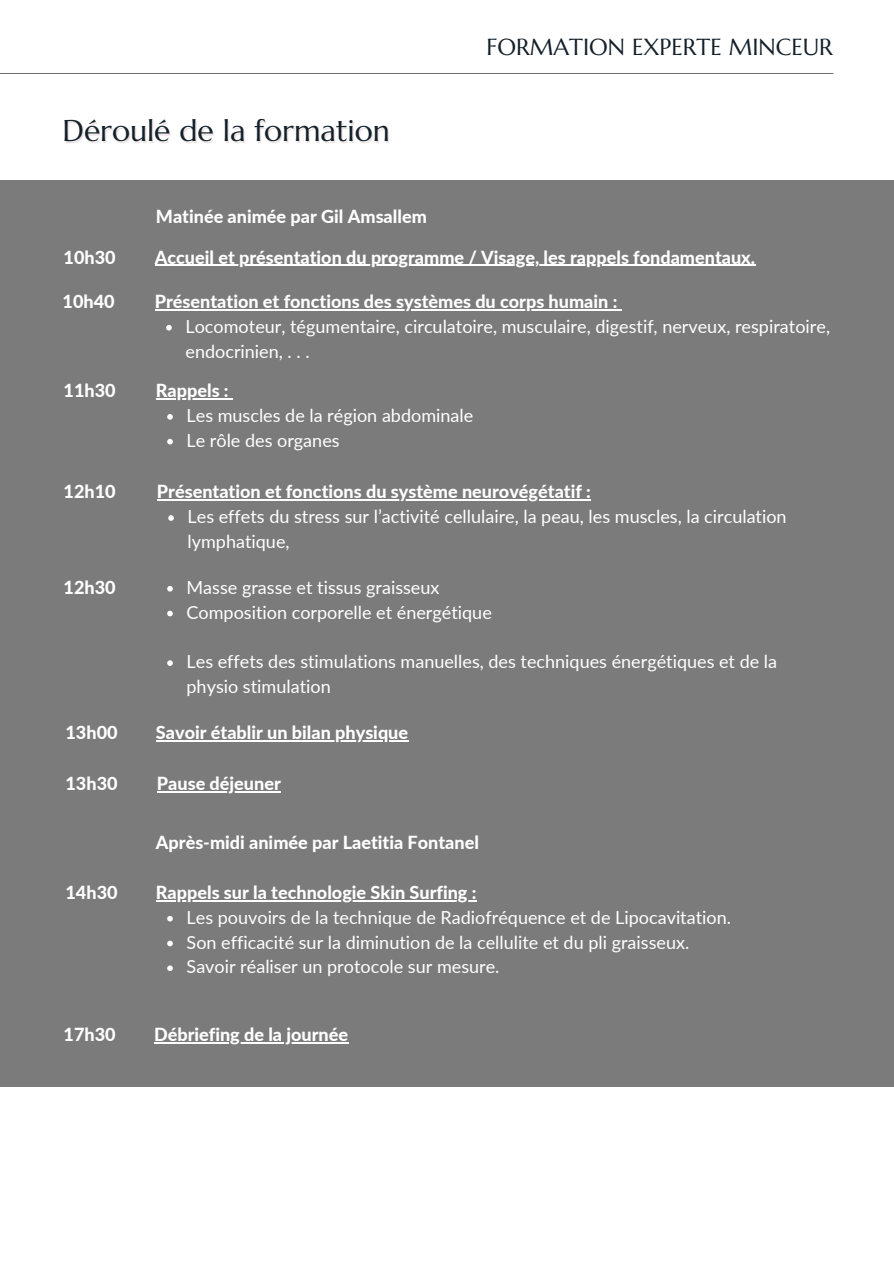
<style>
.page{position:relative;width:894px;height:1264px;background:#fff}
.page>*{position:absolute;margin:0;border:0;box-sizing:border-box;transform-origin:0 0}
.t1{font:30px "Marcellus";color:#14202a}
.t2{font:23.25px "Marcellus";color:#14202a}
.t3{font:18px/24.8px "Lato";color:#fff}
.t4{font:800 18px "Lato";color:#fff}
</style>
<div class="page">
<div style="left:0;top:180px;width:893px;height:906px;background:#7b7b7b"></div>
<hr style="left:155px;top:265px;width:600px;height:1px;background:#fff">
<svg style="left:166px;top:325px;width:6px;height:5px"></svg>
<hr style="left:155px;top:309px;width:462px;height:1px;background:#fff">
<svg style="left:168px;top:515px;width:6px;height:6px"></svg>
<hr style="left:157px;top:499px;width:433px;height:1px;background:#fff">
<svg style="left:167px;top:586px;width:6px;height:5px"></svg>
<svg style="left:167px;top:610px;width:6px;height:6px"></svg>
<svg style="left:167px;top:660px;width:6px;height:6px"></svg>
<hr style="left:156px;top:740px;width:252px;height:1px;background:#fff">
<svg style="left:167px;top:916px;width:6px;height:5px"></svg>
<svg style="left:167px;top:940px;width:6px;height:6px"></svg>
<svg style="left:167px;top:965px;width:6px;height:6px"></svg>
<hr style="left:156px;top:900px;width:320px;height:1px;background:#fff">
<svg style="left:167px;top:414px;width:6px;height:5px"></svg>
<svg style="left:167px;top:439px;width:6px;height:5px"></svg>
<hr style="left:156px;top:398px;width:72px;height:1px;background:#fff">
<hr style="left:0;top:73px;width:833px;height:1px;background:#696969">
<hr style="left:154px;top:1042px;width:194px;height:1px;background:#fff">
<hr style="left:157px;top:791px;width:124px;height:1px;background:#fff">
<p class="t1" style="left:63px;top:112px;width:328px">Déroulé de la formation</p>
<p class="t4" style="left:156px;top:205px;width:272px">Matinée animée par Gil Amsallem</p>
<p class="t2" style="left:486px;top:32px;width:348px">FORMATION EXPERTE MINCEUR</p>
<p class="t4" style="left:64px;top:246px;width:54px">10h30</p>
<p class="t4" style="left:155px;top:246px;width:601px">Accueil et présentation du programme / Visage, les rappels fondamentaux.</p>
<p class="t4" style="left:63px;top:290px;width:54px">10h40</p>
<p class="t4" style="left:155px;top:290px;width:464px">Présentation et fonctions des systèmes du corps humain :</p>
<p class="t4" style="left:64px;top:379px;width:54px">11h30</p>
<p class="t4" style="left:64px;top:480px;width:54px">12h10</p>
<p class="t3" style="left:185px;top:313px;width:646px">Locomoteur, tégumentaire, circulatoire, musculaire, digestif, nerveux, respiratoire, endocrinien, . . .</p>
<p class="t4" style="left:156px;top:379px;width:74px">Rappels :</p>
<p class="t3" style="left:186px;top:402px;width:288px">Les muscles de la région abdominale</p>
<p class="t3" style="left:186px;top:427px;width:154px">Le rôle des organes</p>
<p class="t4" style="left:157px;top:480px;width:435px">Présentation et fonctions du système neurovégétatif :</p>
<p class="t3" style="left:187px;top:503px;width:600px">Les effets du stress sur l’activité cellulaire, la peau, les muscles, la circulation lymphatique,</p>
<p class="t4" style="left:64px;top:576px;width:54px">12h30</p>
<p class="t3" style="left:186px;top:574px;width:254px">Masse grasse et tissus graisseux</p>
<p class="t3" style="left:186px;top:599px;width:307px">Composition corporelle et énergétique</p>
<p class="t3" style="left:186px;top:649px;width:592px">Les effets des stimulations manuelles, des techniques énergétiques et de la physio stimulation</p>
<p class="t4" style="left:65px;top:721px;width:54px">13h00</p>
<p class="t4" style="left:156px;top:721px;width:254px">Savoir établir un bilan physique</p>
<p class="t4" style="left:65px;top:772px;width:54px">13h30</p>
<p class="t4" style="left:157px;top:772px;width:125px">Pause déjeuner</p>
<p class="t4" style="left:65px;top:880px;width:54px">14h30</p>
<p class="t4" style="left:156px;top:831px;width:324px">Après-midi animée par Laetitia Fontanel</p>
<p class="t4" style="left:156px;top:881px;width:322px">Rappels sur la technologie Skin Surfing :</p>
<p class="t3" style="left:186px;top:904px;width:546px">Les pouvoirs de la technique de Radiofréquence et de Lipocavitation.</p>
<p class="t3" style="left:186px;top:929px;width:504px">Son efficacité sur la diminution de la cellulite et du pli graisseux.</p>
<p class="t3" style="left:186px;top:954px;width:314px">Savoir réaliser un protocole sur mesure.</p>
<p class="t4" style="left:64px;top:1023px;width:54px">17h30</p>
<p class="t4" style="left:154px;top:1023px;width:195px">Débriefing de la journée</p>
</div>
